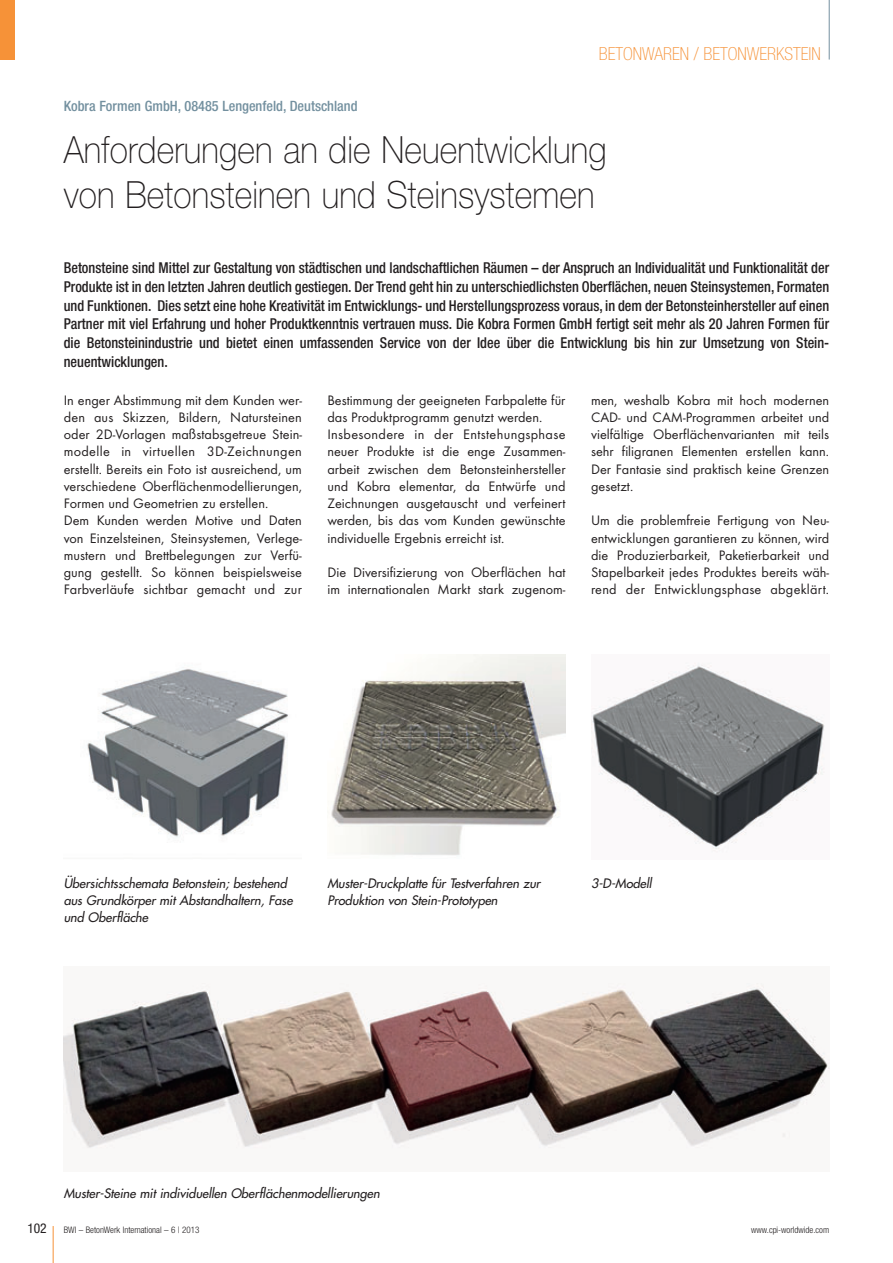
<style>
.page{position:relative;width:893px;height:1263px;background:#fff}
.page>*{position:absolute;margin:0;border:0;box-sizing:border-box;transform-origin:0 0}
.t1{font:100 37.5px/45px "Helvetica Neue";letter-spacing:.005em;color:#231f20;scale:.9 1}
.t2{font:100 condensed 18px "Helvetica Neue";color:#f69238}
.t3{font:500 condensed 15px/18.8px "Helvetica Neue";color:#231f20;text-align:justify;scale:.95 1}
.t4{font:14.25px/17.2px "Futura T";color:#231f20}
.t5{font:500 condensed 14.25px "Helvetica Neue";color:#73909f}
.t6{font:condensed 13.5px "Helvetica Neue";color:#231f20}
.t7{font:italic 12.75px/17.2px "Futura";letter-spacing:-.005em;color:#231f20}
.t8{font:300 condensed 9px "Helvetica Neue";color:#231f20}
</style>
<div class="page">
<img style="left:87px;top:669px;width:201px;height:169px">
<img style="left:64px;top:983px;width:765px;height:165px">
<img style="left:331px;top:655px;width:235px;height:200px">
<img style="left:591px;top:665px;width:234px;height:186px">
<hr style="left:53px;top:1226px;width:1px;height:37px;background:#f69238">
<hr style="left:829px;top:0;width:1px;height:60px;background:#73909f">
<div style="left:0;top:0;width:15px;height:60px;background:#f69238"></div>
<p class="t5" style="left:64px;top:101px;width:295px">Kobra Formen GmbH, 08485 Lengenfeld, Deutschland</p>
<p class="t2" style="left:599px;top:47px;width:223px">BETONWAREN / BETONWERKSTEIN</p>
<h1 class="t1" style="left:64px;top:130px;width:605px">Anforderungen an die Neuentwicklung von Betonsteinen und Steinsystemen</h1>
<p class="t3" style="left:64px;top:260px;width:807px">Betonsteine sind Mittel zur Gestaltung von städtischen und landschaftlichen Räumen – der Anspruch an Individualität und Funktionalität der Produkte ist in den letzten Jahren deutlich gestiegen. Der Trend geht hin zu unterschiedlichsten Oberflächen, neuen Steinsystemen, Formaten und Funktionen. Dies setzt eine hohe Kreativität im Entwicklungs- und Herstellungsprozess voraus, in dem der Betonsteinhersteller auf einen Partner mit viel Erfahrung und hoher Produktkenntnis vertrauen muss. Die Kobra Formen GmbH fertigt seit mehr als 20 Jahren Formen für die Betonsteinindustrie und bietet einen umfassenden Service von der Idee über die Entwicklung bis hin zur Umsetzung von Stein - neuentwicklungen.</p>
<p class="t4" style="left:64px;top:392px;width:240px">In enger Abstimmung mit dem Kunden wer&shy;den aus Skizzen, Bildern, Natursteinen oder 2D-Vorlagen maßstabsgetreue Stein - modelle in virtuellen 3D-Zeichnungen erstellt. Bereits ein Foto ist ausreichend, um verschiedene Oberflächenmodellierungen, Formen und Geometrien zu erstellen.<br>Dem Kunden werden Motive und Daten von Einzelsteinen, Steinsystemen, Verlege - mustern und Brettbelegungen zur Verfü - gung gestellt. So können beispielsweise Farbverläufe sichtbar gemacht und zur</p>
<p class="t4" style="left:327px;top:392px;width:240px">Bestimmung der geeigneten Farbpalette für das Produktprogramm genutzt werden.<br>Insbesondere in der Entstehungsphase neuer Produkte ist die enge Zusammen - arbeit zwischen dem Betonsteinhersteller und Kobra elementar, da Entwürfe und Zeichnungen ausgetauscht und verfeinert werden, bis das vom Kunden gewünschte individuelle Ergebnis erreicht ist.</p>
<p class="t4" style="left:327px;top:565px;width:240px">Die Diversifizierung von Oberflächen hat im internationalen Markt stark zugenom-</p>
<p class="t4" style="left:591px;top:392px;width:240px;text-align:justify">men, weshalb Kobra mit hoch modernen CAD- und CAM-Programmen arbeitet und vielfältige Oberflächenvarianten mit teils sehr filigranen Elementen erstellen kann.<br>Der Fantasie sind praktisch keine Grenzen gesetzt.</p>
<p class="t4" style="left:591px;top:513px;width:240px;text-align:justify">Um die problemfreie Fertigung von Neu - entwicklungen garantieren zu können, wird die Produzierbarkeit, Paketierbarkeit und Stapelbarkeit jedes Produktes bereits wäh&shy;rend der Entwicklungsphase abgeklärt.</p>
<p class="t7" style="left:64px;top:875px;width:233px">Übersichtsschemata Betonstein; bestehend aus Grundkörper mit Abstandhaltern, Fase und Oberfläche</p>
<p class="t7" style="left:327px;top:875px;width:217px">Muster-Druckplatte für Testverfahren zur<br>Produktion von Stein-Prototypen</p>
<p class="t7" style="left:591px;top:875px;width:64px">3-D-Modell</p>
<p class="t7" style="left:64px;top:1186px;width:320px">Muster-Steine mit individuellen Oberflächenmodellierungen</p>
<p class="t6" style="left:27px;top:1223px;width:21px">102</p>
<p class="t8" style="left:64px;top:1226px;width:137px">BWI – BetonWerk International – 6 | 2013</p>
<p class="t8" style="left:751px;top:1226px;width:79px">www.cpi-worldwide.com</p>
</div>
